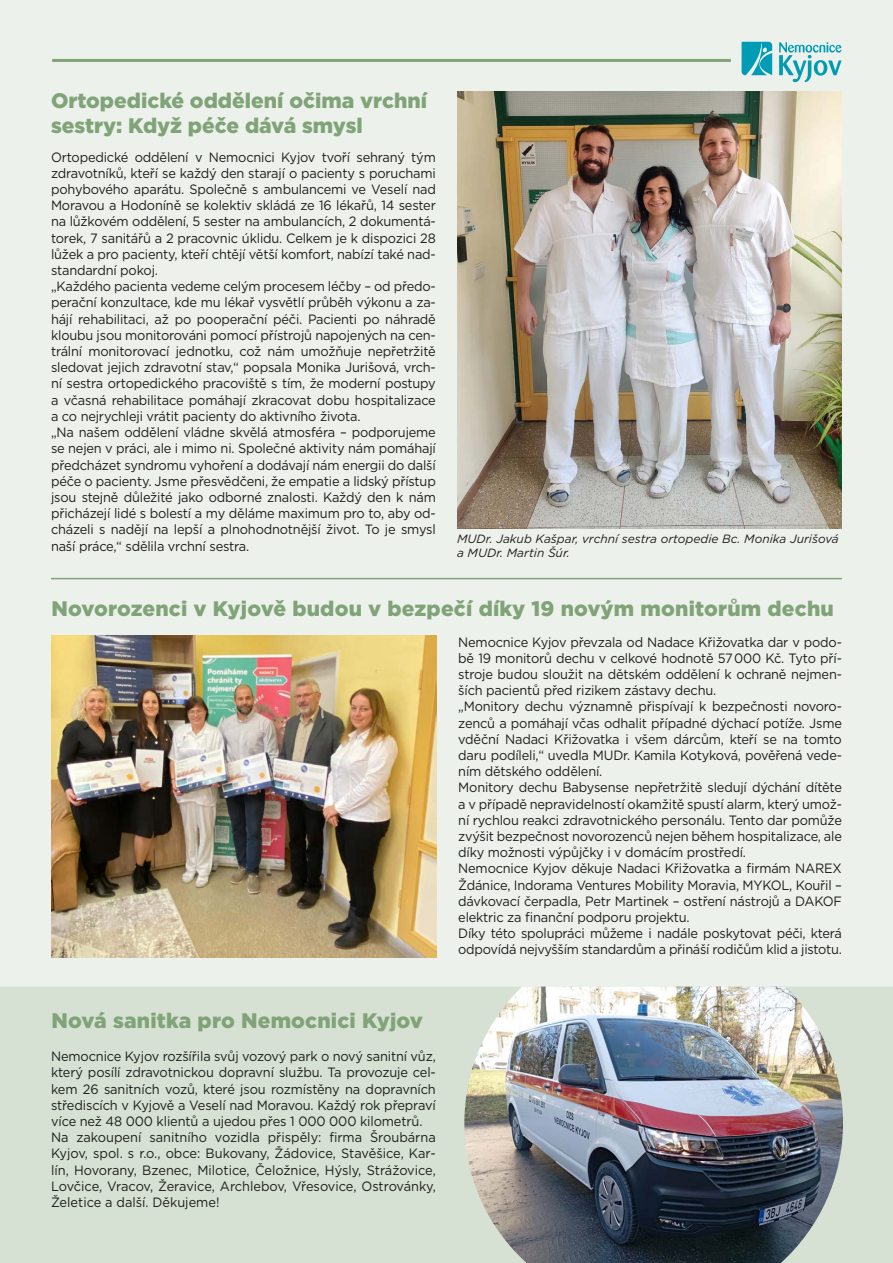
<style>
.page{position:relative;width:893px;height:1263px;background:#fff}
.page>*{position:absolute;margin:0;border:0;box-sizing:border-box;transform-origin:0 0}
.t1{font:900 21px/25.2px "Gotham";color:#80a378}
.t2{font:13.5px/16.2px "Gotham";letter-spacing:-.015em;color:#1d1d1b;scale:.95 1}
.t3{font:italic 12px/14.4px "Gotham";color:#1d1d1b}
</style>
<div class="page">
<div style="left:0;top:0;width:893px;height:1263px;background:linear-gradient(to bottom,#f4f6f2,#dce5d9)"></div>
<hr style="left:52px;top:59px;width:679px;height:3px;background:#80a378">
<svg style="left:779px;top:42px;width:62px;height:40px"></svg>
<svg style="left:742px;top:42px;width:30px;height:33px"></svg>
<hr style="left:51px;top:578px;width:791px;height:1px;background:#80a378">
<img style="left:457px;top:91px;width:385px;height:437px">
<img style="left:51px;top:636px;width:385px;height:322px">
<img style="left:464px;top:986px;width:379px;height:277px">
<h1 class="t1" style="left:51px;top:88px;width:377px">Ortopedické oddělení očima vrchní sestry: Když péče dává smysl</h1>
<p class="t2" style="left:51px;top:148px;width:407px">Ortopedické oddělení v Nemocnici Kyjov tvoří sehraný tým zdravotníků, kteří se každý den starají o pacienty s poruchami pohybového aparátu. Společně s ambulancemi ve Veselí nad Moravou a Hodoníně se kolektiv skládá ze 16 lékařů, 14 sester na lůžkovém oddělení, 5 sester na ambulancích, 2 dokumentá&shy;torek, 7 sanitářů a 2 pracovnic úklidu. Celkem je k dispozici 28 lůžek a pro pacienty, kteří chtějí větší komfort, nabízí také nad&shy;standardní pokoj.<br>„Každého pacienta vedeme celým procesem léčby – od předo&shy;perační konzultace, kde mu lékař vysvětlí průběh výkonu a za&shy;hájí rehabilitaci, až po pooperační péči. Pacienti po náhradě kloubu jsou monitorováni pomocí přístrojů napojených na cen&shy;trální monitorovací jednotku, což nám umožňuje nepřetržitě sledovat jejich zdravotní stav,“ popsala Monika Jurišová, vrch&shy;ní sestra ortopedického pracoviště s tím, že moderní postupy a včasná rehabilitace pomáhají zkracovat dobu hospitalizace a co nejrychleji vrátit pacienty do aktivního života.<br>„Na našem oddělení vládne skvělá atmosféra – podporujeme se nejen v práci, ale i mimo ni. Společné aktivity nám pomáhají předcházet syndromu vyhoření a dodávají nám energii do další péče o pacienty. Jsme přesvědčeni, že empatie a lidský přístup jsou stejně důležité jako odborné znalosti. Každý den k nám přicházejí lidé s bolestí a my děláme maximum pro to, aby od&shy;cházeli s nadějí na lepší a plnohodnotnější život. To je smysl naší práce,“ sdělila vrchní sestra.</p>
<p class="t3" style="left:457px;top:531px;width:383px">MUDr. Jakub Kašpar, vrchní sestra ortopedie Bc. Monika Jurišová a MUDr. Martin Šúr.</p>
<h1 class="t1" style="left:51px;top:596px;width:784px">Novorozenci v Kyjově budou v bezpečí díky 19 novým monitorům dechu</h1>
<h1 class="t1" style="left:51px;top:1008px;width:373px">Nová sanitka pro Nemocnici Kyjov</h1>
<p class="t2" style="left:51px;top:1048px;width:407px">Nemocnice Kyjov rozšířila svůj vozový park o nový sanitní vůz, který posílí zdravotnickou dopravní službu. Ta provozuje cel&shy;kem 26 sanitních vozů, které jsou rozmístěny na dopravních střediscích v Kyjově a Veselí nad Moravou. Každý rok přepraví více než 48 000 klientů a ujedou přes 1 000 000 kilometrů.<br>Na zakoupení sanitního vozidla přispěly: firma Šroubárna Kyjov, spol. s r.o., obce: Bukovany, Žádovice, Stavěšice, Kar&shy;lín, Hovorany, Bzenec, Milotice, Čeložnice, Hýsly, Strážovice, Lovčice, Vracov, Žeravice, Archlebov, Vřesovice, Ostrovánky, Želetice a další. Děkujeme!</p>
<p class="t2" style="left:458px;top:633px;width:405px">Nemocnice Kyjov převzala od Nadace Křižovatka dar v podo&shy;bě 19 monitorů dechu v celkové hodnotě 57 000 Kč. Tyto pří&shy;stroje budou sloužit na dětském oddělení k ochraně nejmen&shy;ších pacientů před rizikem zástavy dechu.<br>„Monitory dechu významně přispívají k bezpečnosti novoro&shy;zenců a pomáhají včas odhalit případné dýchací potíže. Jsme vděční Nadaci Křižovatka i všem dárcům, kteří se na tomto daru podíleli,“ uvedla MUDr. Kamila Kotyková, pověřená vede&shy;ním dětského oddělení.<br>Monitory dechu Babysense nepřetržitě sledují dýchání dítěte a v případě nepravidelností okamžitě spustí alarm, který umož&shy;ní rychlou reakci zdravotnického personálu. Tento dar pomůže zvýšit bezpečnost novorozenců nejen během hospitalizace, ale díky možnosti výpůjčky i v domácím prostředí.<br>Nemocnice Kyjov děkuje Nadaci Křižovatka a firmám NAREX Ždánice, Indorama Ventures Mobility Moravia, MYKOL, Kouřil – dávkovací čerpadla, Petr Martinek – ostření nástrojů a DAKOF elektric za finanční podporu projektu.<br>Díky této spolupráci můžeme i nadále poskytovat péči, která odpovídá nejvyšším standardům a přináší rodičům klid a jistotu.</p>
</div>
